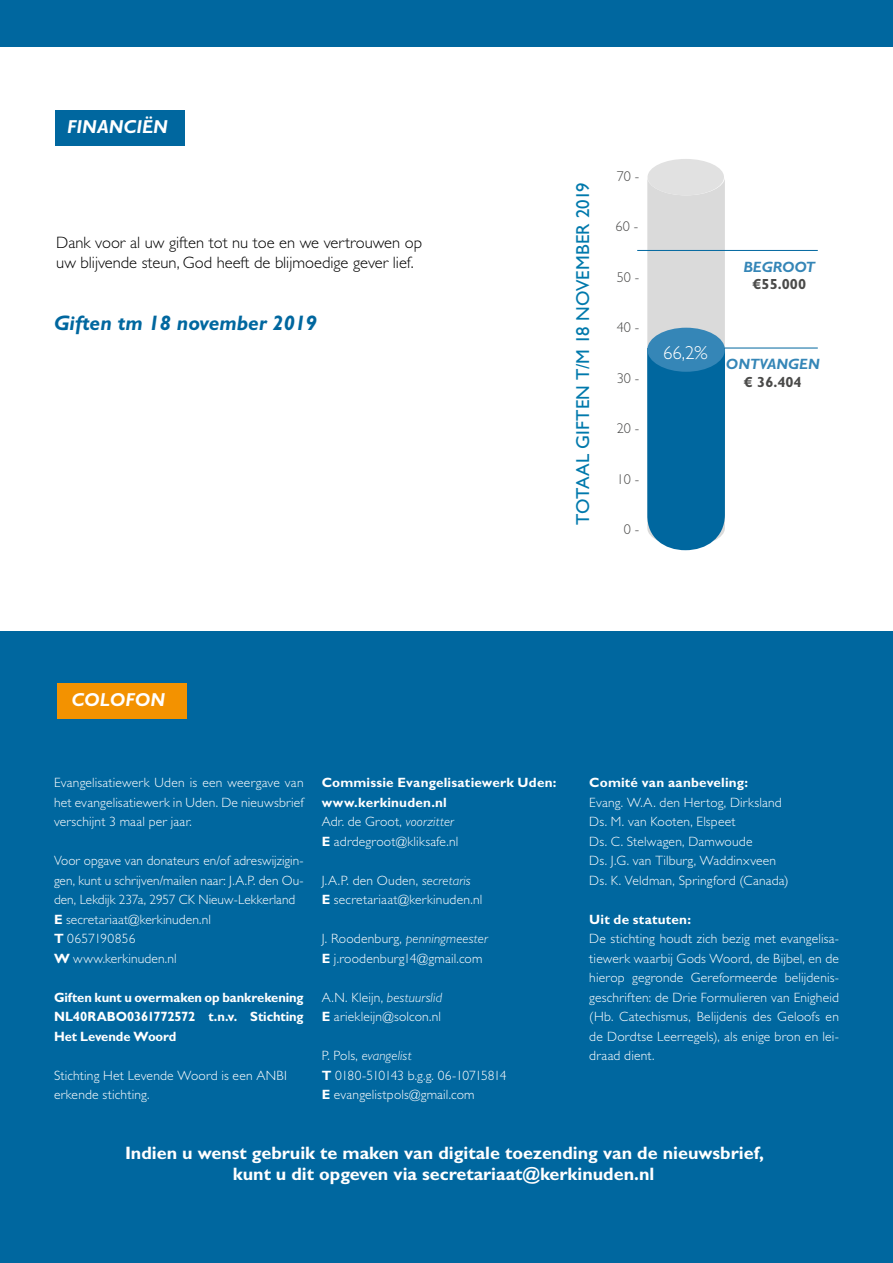
<style>
.page{position:relative;width:893px;height:1263px;background:#fff}
.page>*{position:absolute;margin:0;border:0;box-sizing:border-box;transform-origin:0 0}
.t1{font:italic 700 21px "Gill Sans Std";color:#00679f}
.t2{font:18.75px "Gill Sans Std";letter-spacing:.005em;color:#0079ac}
.t3{font:italic 700 18.75px "Gill Sans Std";color:#fff}
.t4{font:300 18.75px "Gill Sans Std";color:#fff}
.t5{font:700 18px/21.6px "Gill Sans Std";color:#fff;text-align:center}
.t6{font:300 16.5px/19.8px "Gill Sans Std";color:#000}
.t7{font:italic 700 15px "Gill Sans Std";color:#3586b7}
.t8{font:700 14.7px "Gill Sans Std";color:#4a4a49}
.t9{font:300 14.25px "Gill Sans Std";color:#4a4a49}
.t10{font:300 13.5px/19.5px "Gill Sans Std";letter-spacing:.015em;color:#fff}
.t11{font:700 13.5px/19.5px "Gill Sans Std";letter-spacing:.01em;color:#fff}
.t12{font:700 13.5px/19.5px "Gill Sans Std";letter-spacing:.01em;color:#fff;text-align:justify;scale:.96 1}
.s1{font-weight:700}
.s2{font-weight:300}
.s3{font-weight:300;font-style:italic}
.s4{font-style:italic}
</style>
<div class="page">
<div style="left:0;top:631px;width:893px;height:632px;background:#00679f"></div>
<div style="left:55px;top:111px;width:130px;height:35px;background:#00679f"></div>
<div style="left:0;top:0;width:893px;height:47px;background:#00679f"></div>
<div style="left:57px;top:683px;width:129px;height:36px;background:#f39200"></div>
<div style="left:647px;top:159px;width:77px;height:36px;background:#e1e1e1;border-radius:50%"></div>
<svg style="left:647px;top:177px;width:78px;height:373px;background:#6ca0bd"></svg>
<div style="left:647px;top:328px;width:78px;height:44px;background:#3586b7;border-radius:50%"></div>
<hr style="left:637px;top:250px;width:181px;height:1px;background:#00679f">
<hr style="left:724px;top:348px;width:94px;height:1px;background:#00679f">
<h2 class="t3" style="left:67px;top:116px;width:102px">FINANCIËN</h2>
<p class="t6" style="left:56px;top:233px;width:367px">Dank voor al uw giften tot nu toe en we vertrouwen op uw blijvende steun, God heeft de blijmoedige gever lief.</p>
<h1 class="t1" style="left:54px;top:311px;width:265px">Giften tm 18 november 2019</h1>
<h2 class="t2" style="left:572px;top:525px;width:344px;rotate:-90deg">TOTAAL GIFTEN T/M 18 NOVEMBER 2019</h2>
<p class="t9" style="left:617px;top:168px;width:24px">70 -</p>
<p class="t9" style="left:616px;top:219px;width:24px">60 -</p>
<p class="t9" style="left:617px;top:269px;width:24px">50 -</p>
<p class="t9" style="left:617px;top:320px;width:24px">40 -</p>
<p class="t9" style="left:617px;top:370px;width:24px">30 -</p>
<p class="t9" style="left:617px;top:420px;width:24px">20 -</p>
<p class="t9" style="left:617px;top:471px;width:24px">10 -</p>
<p class="t9" style="left:624px;top:521px;width:17px">0 -</p>
<p class="t7" style="left:743px;top:258px;width:73px">BEGROOT</p>
<p class="t8" style="left:752px;top:276px;width:55px">€55.000</p>
<h2 class="t4" style="left:663px;top:342px;width:46px">66,2%</h2>
<p class="t7" style="left:726px;top:355px;width:95px">ONTVANGEN</p>
<p class="t8" style="left:744px;top:373px;width:59px">€ 36.404</p>
<h2 class="t3" style="left:71px;top:689px;width:95px">COLOFON</h2>
<p class="t10" style="left:54px;top:773px;width:251px;text-align:justify">Evangelisatiewerk Uden is een weergave van het evangelisatiewerk in Uden. De nieuwsbrief verschijnt 3 maal per jaar.</p>
<p class="t10" style="left:54px;top:851px;width:251px">Voor opgave van donateurs en/of adreswijzigin&shy;gen, kunt u schrijven/mailen naar: J.A.P. den Ou&shy;den, Lekdijk 237a, 2957 CK Nieuw-Lekkerland <span class="s1">E</span> secretariaat@kerkinuden.nl<br><span class="s1">T</span> 0657190856<br><span class="s1">W</span> www.kerkinuden.nl</p>
<p class="t12" style="left:54px;top:987px;width:262px">Giften kunt u overmaken op bankrekening NL40RABO0361772572 t.n.v. Stichting Het Levende Woord</p>
<p class="t10" style="left:54px;top:1066px;width:234px">Stichting Het Levende Woord is een ANBI erkende stichting.</p>
<p class="t11" style="left:322px;top:773px;width:236px">Commissie Evangelisatiewerk Uden: www.kerkinuden.nl<br><span class="s2">Adr. de Groot,</span> <span class="s3">voorzitter<br></span>E <span class="s2">adrdegroot@kliksafe.nl</span></p>
<p class="t10" style="left:322px;top:871px;width:162px">J.A.P. den Ouden, <span class="s4">secretaris<br></span><span class="s1">E</span> secretariaat@kerkinuden.nl</p>
<p class="t10" style="left:322px;top:929px;width:168px">J. Roodenburg, <span class="s4">penningmeester<br></span><span class="s1">E</span> j.roodenburg14@gmail.com</p>
<p class="t10" style="left:322px;top:988px;width:122px">A.N. Kleijn, <span class="s4">bestuurslid<br></span><span class="s1">E</span> ariekleijn@solcon.nl</p>
<p class="t10" style="left:322px;top:1046px;width:186px">P. Pols, <span class="s4">evangelist<br></span><span class="s1">T</span> 0180-510143 b.g.g. 06-10715814<br><span class="s1">E</span> evangelistpols@gmail.com</p>
<p class="t11" style="left:589px;top:773px;width:160px">Comité van aanbeveling:</p>
<p class="t10" style="left:589px;top:793px;width:201px">Evang. W.A. den Hertog, Dirksland<br>Ds. M. van Kooten, Elspeet<br>Ds. C. Stelwagen, Damwoude<br>Ds. J.G. van Tilburg, Waddinxveen<br>Ds. K. Veldman, Springford (Canada)</p>
<p class="t11" style="left:589px;top:909px;width:103px">Uit de statuten:</p>
<p class="t10" style="left:589px;top:929px;width:251px;text-align:justify">De stichting houdt zich bezig met evangelisa&shy;tiewerk waarbij Gods Woord, de Bijbel, en de hierop gegronde Gereformeerde belijdenis&shy;geschriften: de Drie Formulieren van Enigheid (Hb. Catechismus, Belijdenis des Geloofs en de Dordtse Leerregels), als enige bron en lei&shy;draad dient.</p>
<h3 class="t5" style="left:125px;top:1142px;width:640px">Indien u wenst gebruik te maken van digitale toezending van de nieuwsbrief, kunt u dit opgeven via secretariaat@kerkinuden.nl</h3>
</div>
